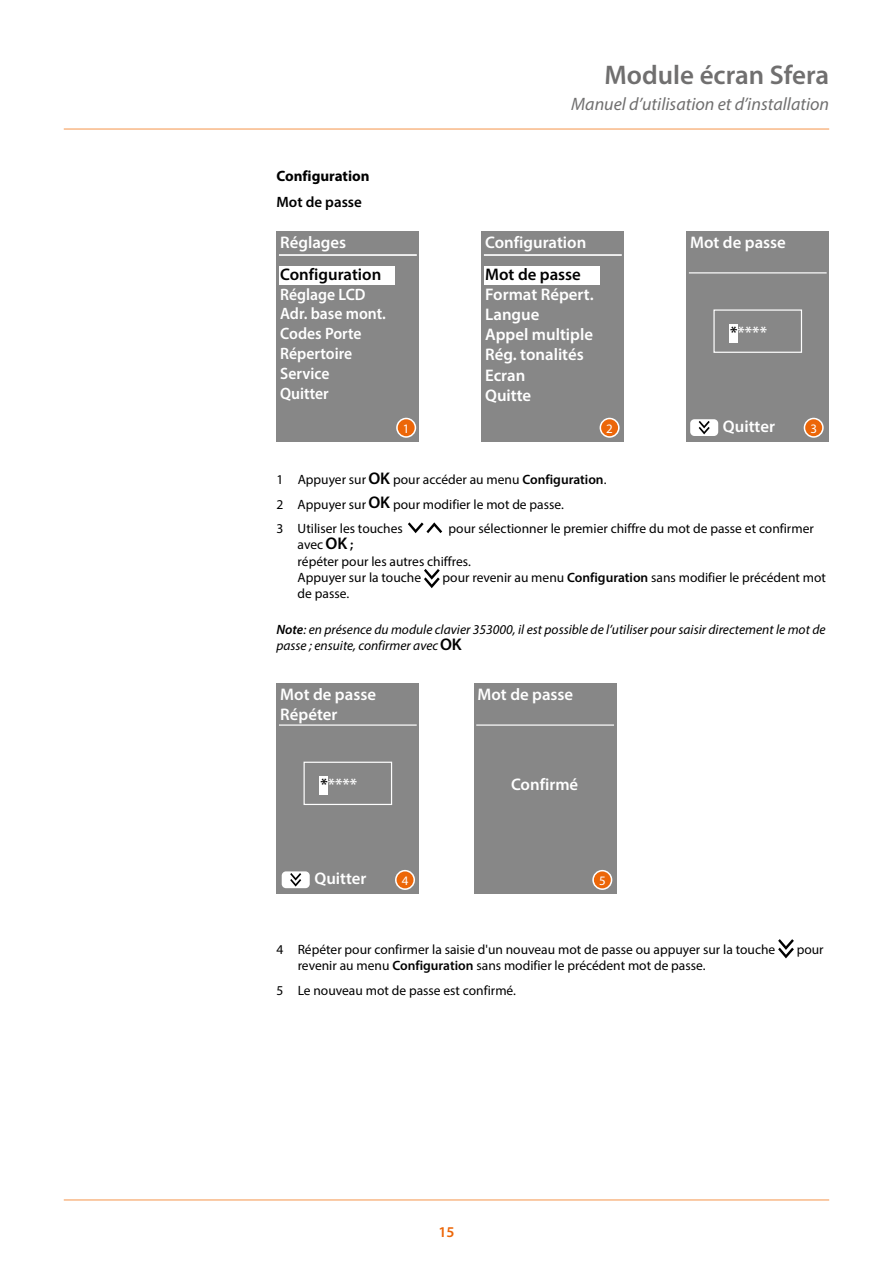
<style>
.page{position:relative;width:893px;height:1263px;background:#fff}
.page>*{position:absolute;margin:0;border:0;box-sizing:border-box;transform-origin:0 0}
.t1{font:600 27px "Myriad Pro";color:#706f6f}
.t2{font:italic 18px "Myriad Pro";color:#706f6f}
.t3{font:600 16.8px/20.1px "Myriad Pro";color:#fff}
.t4{font:600 16.8px "Myriad Pro";color:#000}
.t5{font:600 16.5px/19.8px "Myriad Pro";color:#fff;scale:.95 1}
.t6{font:700 15px "Myriad Pro";color:#000}
.t7{font:600 15px "Myriad Pro";color:#000}
.t8{font:600 15px "Myriad Pro";color:#ec6608}
.t9{font:13.5px/24.8px "Myriad Pro";color:#000}
.t10{font:italic 13.5px/16.2px "Myriad Pro";color:#000}
.t11{font:13.05px "Myriad Pro";color:#fff}
.s1{color:#000}
.s2{font-weight:600;font-size:16.95px}
.s3{font-weight:600}
.s4{font-weight:600;font-style:normal;font-size:16.95px}
</style>
<div class="page">
<hr style="left:64px;top:128px;width:765px;height:2px;background:#f8b887">
<hr style="left:64px;top:1199px;width:765px;height:2px;background:#f8b887">
<div style="left:276px;top:231px;width:143px;height:211px;background:#878787"></div>
<hr style="left:279px;top:254px;width:138px;height:2px;background:#fff">
<div style="left:279px;top:266px;width:116px;height:18px;background:#fff"></div>
<svg style="left:396px;top:418px;width:20px;height:20px"></svg>
<div style="left:398px;top:419px;width:17px;height:17px;background:#ec6608;border-radius:50%"></div>
<div style="left:481px;top:231px;width:143px;height:211px;background:#878787"></div>
<hr style="left:484px;top:254px;width:138px;height:2px;background:#fff">
<div style="left:484px;top:266px;width:116px;height:18px;background:#fff"></div>
<svg style="left:600px;top:418px;width:20px;height:20px"></svg>
<div style="left:601px;top:419px;width:17px;height:17px;background:#ec6608;border-radius:50%"></div>
<div style="left:686px;top:231px;width:143px;height:211px;background:#878787"></div>
<hr style="left:689px;top:272px;width:138px;height:1px;background:#fff">
<div style="left:729px;top:324px;width:9px;height:19px;background:#fff"></div>
<div style="left:713px;top:309px;width:89px;height:44px;border:1px solid #fff"></div>
<div style="left:690px;top:419px;width:28px;height:17px;background:#fff;border-radius:4px"></div>
<svg style="left:699px;top:421px;width:11px;height:13px"></svg>
<svg style="left:804px;top:418px;width:20px;height:20px"></svg>
<div style="left:805px;top:419px;width:17px;height:17px;background:#ec6608;border-radius:50%"></div>
<div style="left:276px;top:683px;width:143px;height:211px;background:#878787"></div>
<hr style="left:279px;top:724px;width:138px;height:2px;background:#fff">
<div style="left:319px;top:776px;width:9px;height:19px;background:#fff"></div>
<div style="left:304px;top:762px;width:88px;height:43px;border:1px solid #fff"></div>
<div style="left:282px;top:871px;width:28px;height:17px;background:#fff;border-radius:4px"></div>
<svg style="left:290px;top:873px;width:11px;height:13px"></svg>
<div style="left:474px;top:683px;width:143px;height:211px;background:#878787"></div>
<hr style="left:476px;top:724px;width:138px;height:2px;background:#fff">
<svg style="left:395px;top:870px;width:20px;height:20px"></svg>
<div style="left:397px;top:871px;width:16px;height:17px;background:#ec6608;border-radius:50%"></div>
<svg style="left:592px;top:870px;width:20px;height:20px"></svg>
<div style="left:594px;top:871px;width:17px;height:17px;background:#ec6608;border-radius:50%"></div>
<svg style="left:408px;top:522px;width:34px;height:11px"></svg>
<svg style="left:424px;top:569px;width:16px;height:19px"></svg>
<svg style="left:778px;top:939px;width:16px;height:19px"></svg>
<p class="t6" style="left:276px;top:166px;width:95px">Configuration</p>
<p class="t7" style="left:276px;top:192px;width:87px">Mot de passe</p>
<p class="t3" style="left:280px;top:232px;width:68px">Réglages</p>
<p class="t4" style="left:280px;top:263px;width:103px">Configuration</p>
<p class="t5" style="left:280px;top:284px;width:113px">Réglage LCD<br>Adr. base mont.<br>Codes Porte<br>Répertoire<br>Service<br>Quitter</p>
<p class="t11" style="left:403px;top:420px;width:8px">1</p>
<h1 class="t1" style="left:604px;top:58px;width:226px">Module écran Sfera</h1>
<h2 class="t2" style="left:571px;top:93px;width:259px">Manuel d’utilisation et d’installation</h2>
<p class="t3" style="left:485px;top:232px;width:103px">Configuration</p>
<p class="t4" style="left:485px;top:263px;width:97px">Mot de passe</p>
<p class="t3" style="left:485px;top:284px;width:110px">Format Répert.<br>Langue<br>Appel multiple<br>Rég. tonalités<br>Ecran<br>Quitte</p>
<p class="t11" style="left:606px;top:420px;width:8px">2</p>
<p class="t3" style="left:690px;top:232px;width:97px">Mot de passe</p>
<p class="t3" style="left:730px;top:322px;width:38px"><span class="s1">*</span>****</p>
<p class="t3" style="left:723px;top:416px;width:54px">Quitter</p>
<p class="t11" style="left:810px;top:420px;width:8px">3</p>
<p class="t9" style="left:276px;top:467px;width:332px">1 Appuyer sur <span class="s2">OK</span> pour accéder au menu <span class="s3">Configuration</span>.<br>2 Appuyer sur <span class="s2">OK</span> pour modifier le mot de passe.<br>3 Utiliser les touches</p>
<p class="t9" style="left:449px;top:516px;width:367px">pour sélectionner le premier chiffre du mot de passe et confirmer</p>
<p class="t9" style="left:298px;top:537px;width:175px;line-height:16.2px">avec <span class="s2">OK</span> <span class="s3">;<br></span>répéter pour les autres chiffres.<br>Appuyer sur la touche</p>
<p class="t9" style="left:443px;top:565px;width:385px">pour revenir au menu <span class="s3">Configuration</span> sans modifier le précédent mot</p>
<p class="t9" style="left:298px;top:581px;width:53px">de passe.</p>
<p class="t10" style="left:276px;top:621px;width:551px"><span class="s3">Note</span>: en présence du module clavier 353000, il est possible de l’utiliser pour saisir directement le mot de passe ; ensuite, confirmer avec <span class="s4">OK</span></p>
<p class="t3" style="left:280px;top:684px;width:97px">Mot de passe<br>Répéter</p>
<p class="t3" style="left:320px;top:774px;width:38px"><span class="s1">*</span>****</p>
<p class="t3" style="left:477px;top:684px;width:97px">Mot de passe</p>
<p class="t3" style="left:511px;top:774px;width:69px">Confirmé</p>
<p class="t3" style="left:314px;top:868px;width:54px">Quitter</p>
<p class="t11" style="left:402px;top:872px;width:8px">4</p>
<p class="t11" style="left:599px;top:872px;width:8px">5</p>
<p class="t9" style="left:276px;top:937px;width:500px">4 Répéter pour confirmer la saisie d'un nouveau mot de passe ou appuyer sur la touche</p>
<p class="t9" style="left:797px;top:937px;width:28px">pour</p>
<p class="t9" style="left:276px;top:953px;width:431px;text-indent:21px">revenir au menu <span class="s3">Configuration</span> sans modifier le précédent mot de passe.<br>5 Le nouveau mot de passe est confirmé.</p>
<p class="t8" style="left:438px;top:1222px;width:18px">15</p>
</div>
